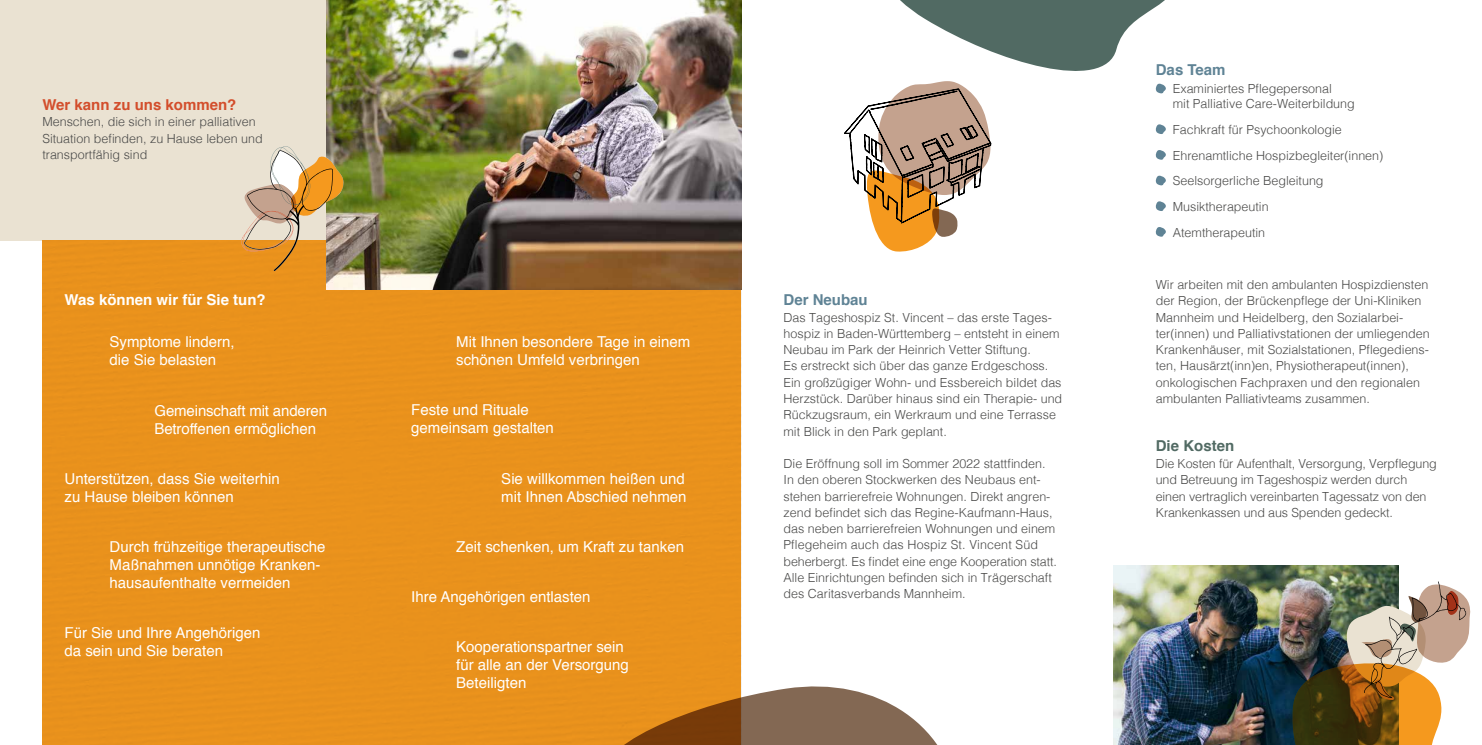
<style>
.page{position:relative;width:1482px;height:745px;background:#fff}
.page>*{position:absolute;margin:0;border:0;box-sizing:border-box;transform-origin:0 0}
.t1{font:15px/18px "Helvetica";color:#fff}
.t2{font:700 15px "Helvetica";color:#fff}
.t3{font:700 15px "Helvetica";color:#d34e2c}
.t4{font:700 15px "Helvetica";color:#5f8395}
.t5{font:700 15px "Helvetica";color:#516a63}
.t6{font:300 12.5px/16.2px "Helvetica";color:#4a4a49}
</style>
<div class="page">
<img style="left:1113px;top:565px;width:284px;height:179px">
<div style="left:0;top:0;width:369px;height:240px;background:#eae2d2"></div>
<div style="left:43px;top:240px;width:698px;height:504px;background:#e9921c"></div>
<img style="left:326px;top:0;width:415px;height:289px">
<svg style="left:572px;top:674px;width:365px;height:70px"></svg>
<img style="left:1290px;top:580px;width:181px;height:164px">
<svg style="left:844px;top:0;width:322px;height:252px"></svg>
<img style="left:196px;top:93px;width:208px;height:218px">
<p class="t3" style="left:42px;top:93px;width:195px">Wer kann zu uns kommen?</p>
<p class="t6" style="left:42px;top:113px;width:222px">Menschen, die sich in einer palliativen<br>Situation befinden, zu Hause leben und transportfähig sind</p>
<p class="t2" style="left:64px;top:288px;width:203px">Was können wir für Sie tun?</p>
<p class="t1" style="left:109px;top:333px;width:127px">Symptome lindern, die Sie belasten</p>
<p class="t1" style="left:154px;top:401px;width:174px">Gemeinschaft mit anderen<br>Betroffenen ermöglichen</p>
<p class="t1" style="left:64px;top:470px;width:217px">Unterstützen, dass Sie weiterhin zu Hause bleiben können</p>
<p class="t1" style="left:109px;top:538px;width:217px">Durch frühzeitige therapeutische<br>Maßnahmen unnötige Kranken&shy;hausaufenthalte vermeiden</p>
<p class="t1" style="left:64px;top:624px;width:197px">Für Sie und Ihre Angehörigen da sein und Sie beraten</p>
<p class="t1" style="left:456px;top:333px;width:236px">Mit Ihnen besondere Tage in einem schönen Umfeld verbringen</p>
<p class="t1" style="left:411px;top:401px;width:144px">Feste und Rituale gemeinsam gestalten</p>
<p class="t1" style="left:501px;top:469px;width:187px">Sie willkommen heißen und mit Ihnen Abschied nehmen</p>
<p class="t1" style="left:456px;top:537px;width:229px">Zeit schenken, um Kraft zu tanken</p>
<p class="t1" style="left:411px;top:588px;width:181px">Ihre Angehörigen entlasten</p>
<p class="t1" style="left:456px;top:638px;width:174px">Kooperationspartner sein für alle an der Versorgung<br>Beteiligten</p>
<p class="t4" style="left:783px;top:288px;width:86px">Der Neubau</p>
<p class="t6" style="left:783px;top:308px;width:280px">Das Tageshospiz St. Vincent – das erste Tages&shy;hospiz in Baden-Württemberg – entsteht in einem Neubau im Park der Heinrich Vetter Stiftung.<br>Es erstreckt sich über das ganze Erdgeschoss.<br>Ein großzügiger Wohn- und Essbereich bildet das Herzstück. Darüber hinaus sind ein Therapie- und Rückzugsraum, ein Werkraum und eine Terrasse mit Blick in den Park geplant.</p>
<p class="t6" style="left:783px;top:454px;width:275px">Die Eröffnung soll im Sommer 2022 stattfinden.<br>In den oberen Stockwerken des Neubaus ent&shy;stehen barrierefreie Wohnungen. Direkt angren&shy;zend befindet sich das Regine-Kaufmann-Haus, das neben barrierefreien Wohnungen und einem Pflegeheim auch das Hospiz St. Vincent Süd beherbergt. Es findet eine enge Kooperation statt.<br>Alle Einrichtungen befinden sich in Trägerschaft des Caritasverbands Mannheim.</p>
<p class="t4" style="left:1155px;top:57px;width:71px">Das Team</p>
<p class="t6" style="left:1172px;top:80px;width:183px;line-height:15px">Examiniertes Pflegepersonal<br>mit Palliative Care-Weiterbildung</p>
<p class="t6" style="left:1172px;top:116px;width:212px;line-height:25.6px">Fachkraft für Psychoonkologie<br>Ehrenamtliche Hospizbegleiter(innen)<br>Seelsorgerliche Begleitung<br>Musiktherapeutin<br>Atemtherapeutin</p>
<p class="t6" style="left:1155px;top:275px;width:275px">Wir arbeiten mit den ambulanten Hospizdiensten der Region, der Brückenpflege der Uni-Kliniken Mannheim und Heidelberg, den Sozialarbei&shy;ter(innen) und Palliativstationen der umliegenden Krankenhäuser, mit Sozialstationen, Pflegediens&shy;ten, Hausärzt(inn)en, Physiotherapeut(innen), onkologischen Fachpraxen und den regionalen ambulanten Palliativteams zusammen.</p>
<p class="t5" style="left:1155px;top:433px;width:80px">Die Kosten</p>
<p class="t6" style="left:1155px;top:454px;width:282px">Die Kosten für Aufenthalt, Versorgung, Verpflegung und Betreuung im Tageshospiz werden durch einen vertraglich vereinbarten Tagessatz von den Krankenkassen und aus Spenden gedeckt.</p>
</div>
